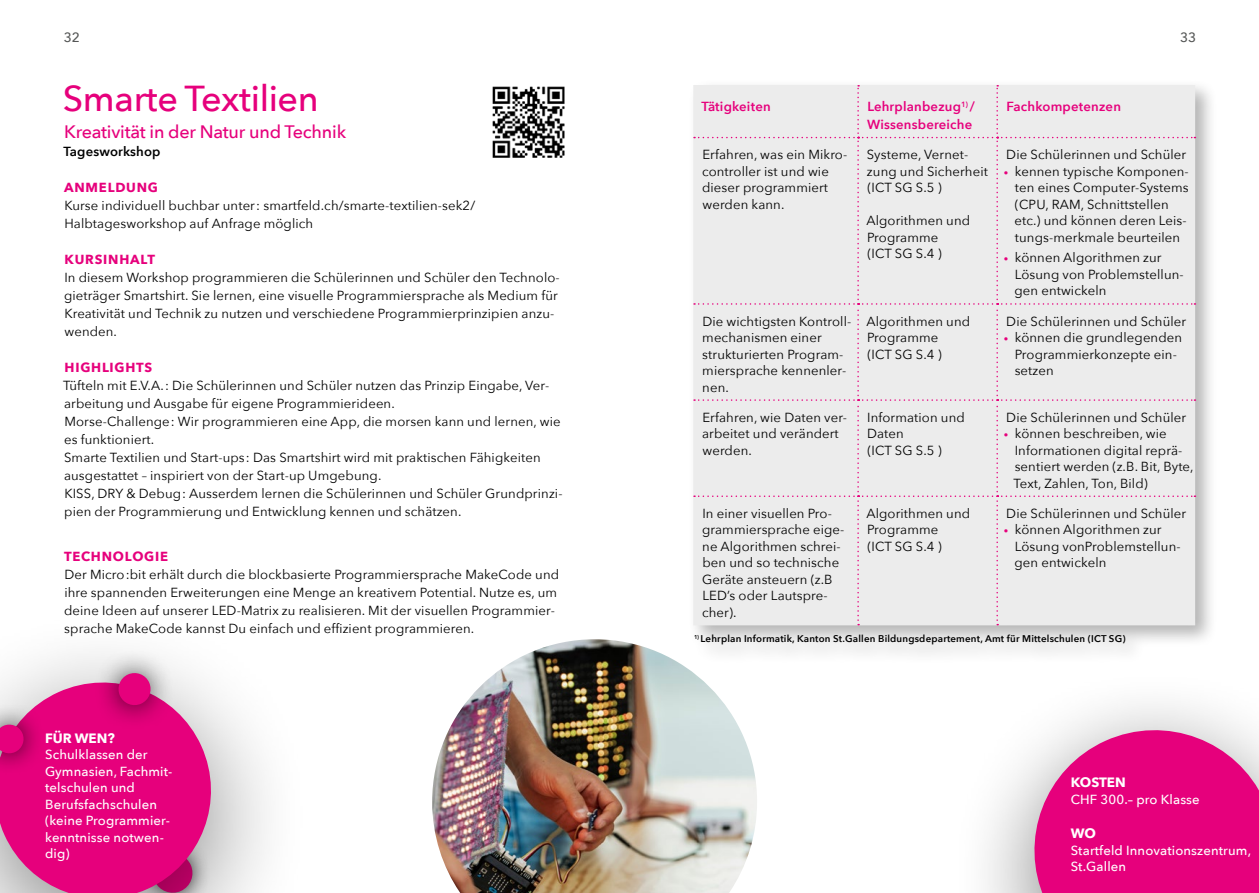
<style>
.page{position:relative;width:1259px;height:893px;background:#fff}
.page>*{position:absolute;margin:0;border:0;box-sizing:border-box;transform-origin:0 0}
.Kurstitel{font:500 36px "Avenir Next";letter-spacing:-.01em;color:#e6007c}
.nach_Kurstitel{font:500 18px "Avenir Next";letter-spacing:-.01em;color:#e6007c}
.Titel_Bubble{font:700 13.5px "Avenir Next";color:#fff}
.t1{font:500 13.5px "Avenir Next";color:#555756}
.Grundschrift{font:13.2px/16.5px "Avenir Next";letter-spacing:.01em;color:#000}
.Grundschrift_Tabelle{font:13.2px/16.5px "Avenir Next";letter-spacing:.01em;color:#000}
.GT_Bubble{font:500 13.2px/16.5px "Avenir Next";letter-spacing:.01em;color:#fff}
.Titel_Tabelle{font:600 13.2px/18px "Avenir Next";letter-spacing:.015em;color:#e6007c}
.Untertitel{font:700 13.2px "Avenir Next";letter-spacing:.06em;color:#e6007c}
.Byline_Titel{font:600 13.2px "Avenir Next";letter-spacing:.01em;color:#000}
.Fusszeile_Tabelle{font:600 9.75px "Avenir Next";letter-spacing:.02em;color:#000}
.s1{font-size:9px;color:#e6007c}
</style>
<div class="page">
<img style="left:492px;top:86px;width:73px;height:72px">
<img style="left:432px;top:639px;width:325px;height:254px">
<div style="left:687px;top:79px;width:531px;height:587px;background:#000;opacity:.3"></div>
<div style="left:694px;top:85px;width:501px;height:540px;background:#ececec"></div>
<div style="left:949px;top:668px;width:310px;height:225px;background:#000;opacity:.5"></div>
<svg style="left:1017px;top:713px;width:242px;height:180px;background:#e7419a"></svg>
<div style="left:0;top:608px;width:312px;height:285px;background:#000;opacity:.5"></div>
<svg style="left:0;top:668px;width:226px;height:225px;background:#e23a95"></svg>
<div style="left:0;top:702px;width:45px;height:73px;background:#000;opacity:.75"></div>
<svg style="left:0;top:723px;width:26px;height:32px"></svg>
<div style="left:94px;top:648px;width:81px;height:82px;background:#000;opacity:.75"></div>
<svg style="left:116px;top:671px;width:37px;height:36px"></svg>
<p class="t1" style="left:64px;top:26px;width:17px">32</p>
<p class="t1" style="left:1180px;top:26px;width:17px">33</p>
<p class="Kurstitel" style="left:63px;top:68px;width:257px">Smarte Textilien</p>
<p class="nach_Kurstitel" style="left:64px;top:116px;width:284px">Kreativität in der Natur und Technik</p>
<p class="Byline_Titel" style="left:64px;top:140px;width:98px">Tagesworkshop</p>
<p class="Untertitel" style="left:64px;top:176px;width:95px">ANMELDUNG</p>
<p class="Grundschrift" style="left:64px;top:197px;width:412px">Kurse individuell buchbar unter: smartfeld.ch/smarte-textilien-sek2/</p>
<p class="Grundschrift" style="left:64px;top:215px;width:250px">Halbtagesworkshop auf Anfrage möglich</p>
<p class="Untertitel" style="left:65px;top:248px;width:92px">KURSINHALT</p>
<p class="Grundschrift" style="left:64px;top:268px;width:497px;line-height:18px">In diesem Workshop programmieren die Schülerinnen und Schüler den Technolo&shy;gieträger Smartshirt. Sie lernen, eine visuelle Programmiersprache als Medium für Kreativität und Technik zu nutzen und verschiedene Programmierprinzipien anzu&shy;wenden.</p>
<p class="Untertitel" style="left:65px;top:356px;width:89px">HIGHLIGHTS</p>
<p class="Grundschrift" style="left:63px;top:376px;width:488px;line-height:18px">Tüfteln mit E.V.A.: Die Schülerinnen und Schüler nutzen das Prinzip Eingabe, Ver&shy;arbeitung und Ausgabe für eigene Programmierideen.</p>
<p class="Grundschrift" style="left:64px;top:412px;width:498px;line-height:18px">Morse-Challenge: Wir programmieren eine App, die morsen kann und lernen, wie es funktioniert.</p>
<p class="Grundschrift" style="left:64px;top:448px;width:478px;line-height:18px">Smarte Textilien und Start-ups: Das Smartshirt wird mit praktischen Fähigkeiten ausgestattet – inspiriert von der Start-up Umgebung.</p>
<p class="Grundschrift" style="left:64px;top:484px;width:500px;line-height:18px">KISS, DRY &amp; Debug: Ausserdem lernen die Schülerinnen und Schüler Grundprinzi&shy;pien der Programmierung und Entwicklung kennen und schätzen.</p>
<p class="Untertitel" style="left:64px;top:545px;width:105px">TECHNOLOGIE</p>
<p class="Grundschrift" style="left:64px;top:565px;width:497px;line-height:18px">Der Micro:bit erhält durch die blockbasierte Programmiersprache MakeCode und ihre spannenden Erweiterungen eine Menge an kreativem Potential. Nutze es, um deine Ideen auf unserer LED-Matrix zu realisieren. Mit der visuellen Programmier&shy;sprache MakeCode kannst Du einfach und effizient programmieren.</p>
<p class="Titel_Bubble" style="left:45px;top:726px;width:71px">FÜR WEN?</p>
<p class="GT_Bubble" style="left:45px;top:746px;width:129px">Schulklassen der<br>Gymnasien, Fachmit&shy;telschulen und<br>Berufsfachschulen (keine Programmier&shy;kenntnisse notwen&shy;dig)</p>
<p class="Titel_Tabelle" style="left:701px;top:97px;width:71px">Tätigkeiten</p>
<p class="Titel_Tabelle" style="left:867px;top:97px;width:109px">Lehrplanbezug<sup>1)</sup> /<br>Wissensbereiche</p>
<p class="Titel_Tabelle" style="left:1006px;top:97px;width:116px">Fachkompetenzen</p>
<p class="Grundschrift_Tabelle" style="left:702px;top:146px;width:147px">Erfahren, was ein Mikro&shy;controller ist und wie dieser programmiert werden kann.</p>
<p class="Grundschrift_Tabelle" style="left:867px;top:146px;width:122px">Systeme, Vernet&shy;zung und Sicherheit</p>
<p class="Grundschrift_Tabelle" style="left:1006px;top:146px;width:181px">Die Schülerinnen und Schüler</p>
<p class="Grundschrift" style="left:1014px;top:162px;width:176px;text-indent:-11px"><span class="s1">•</span> kennen typische Komponen&shy;ten eines Computer-Systems (CPU, RAM, Schnittstellen etc.) und können deren Leis&shy;tungs-merkmale beurteilen</p>
<p class="Grundschrift" style="left:1014px;top:249px;width:171px;text-indent:-11px"><span class="s1">•</span> können Algorithmen zur<br>Lösung von Problemstellun&shy;gen entwickeln</p>
<p class="Grundschrift_Tabelle" style="left:867px;top:179px;width:76px">(ICT SG S.5 )</p>
<p class="Grundschrift_Tabelle" style="left:866px;top:212px;width:105px">Algorithmen und<br>Programme</p>
<p class="Grundschrift_Tabelle" style="left:867px;top:245px;width:76px">(ICT SG S.4 )</p>
<p class="Grundschrift_Tabelle" style="left:702px;top:312px;width:150px">Die wichtigsten Kontroll&shy;mechanismen einer strukturierten Program&shy;miersprache kennenler&shy;nen.</p>
<p class="Grundschrift_Tabelle" style="left:866px;top:312px;width:105px">Algorithmen und<br>Programme</p>
<p class="Grundschrift_Tabelle" style="left:867px;top:345px;width:76px">(ICT SG S.4 )</p>
<p class="Grundschrift_Tabelle" style="left:702px;top:408px;width:147px">Erfahren, wie Daten ver&shy;arbeitet und verändert werden.</p>
<p class="Grundschrift_Tabelle" style="left:867px;top:408px;width:99px">Information und<br>Daten</p>
<p class="Grundschrift_Tabelle" style="left:867px;top:441px;width:76px">(ICT SG S.5 )</p>
<p class="Grundschrift_Tabelle" style="left:702px;top:504px;width:144px">In einer visuellen Pro&shy;grammiersprache eige&shy;ne Algorithmen schrei&shy;ben und so technische<br>Geräte ansteuern (z.B<br>LED’s oder Lautspre&shy;cher).</p>
<p class="Grundschrift_Tabelle" style="left:866px;top:504px;width:105px">Algorithmen und<br>Programme</p>
<p class="Grundschrift_Tabelle" style="left:867px;top:537px;width:76px">(ICT SG S.4 )</p>
<p class="Grundschrift_Tabelle" style="left:1006px;top:312px;width:181px">Die Schülerinnen und Schüler</p>
<p class="Grundschrift" style="left:1014px;top:329px;width:169px;text-indent:-11px"><span class="s1">•</span> können die grundlegenden<br>Programmierkonzepte ein&shy;setzen</p>
<p class="Grundschrift_Tabelle" style="left:1006px;top:408px;width:181px">Die Schülerinnen und Schüler</p>
<p class="Grundschrift" style="left:1013px;top:425px;width:182px;text-indent:-10px"><span class="s1">•</span> können beschreiben, wie<br>Informationen digital reprä&shy;sentiert werden (z.B. Bit, Byte,<br>Text, Zahlen, Ton, Bild)</p>
<p class="Grundschrift_Tabelle" style="left:1006px;top:504px;width:181px">Die Schülerinnen und Schüler</p>
<p class="Grundschrift" style="left:1014px;top:521px;width:168px;text-indent:-11px"><span class="s1">•</span> können Algorithmen zur<br>Lösung vonProblemstellun&shy;gen entwickeln</p>
<p class="Fusszeile_Tabelle" style="left:694px;top:630px;width:433px"><sup>1)</sup> Lehrplan Informatik, Kanton St.Gallen Bildungsdepartement, Amt für Mittelschulen (ICT SG)</p>
<p class="Titel_Bubble" style="left:1070px;top:771px;width:57px">KOSTEN</p>
<p class="GT_Bubble" style="left:1070px;top:791px;width:130px">CHF 300.– pro Klasse</p>
<p class="Titel_Bubble" style="left:1070px;top:822px;width:27px">WO</p>
<p class="GT_Bubble" style="left:1070px;top:842px;width:182px">Startfeld Innovationszentrum,</p>
<p class="GT_Bubble" style="left:1070px;top:858px;width:57px">St.Gallen</p>
</div>
